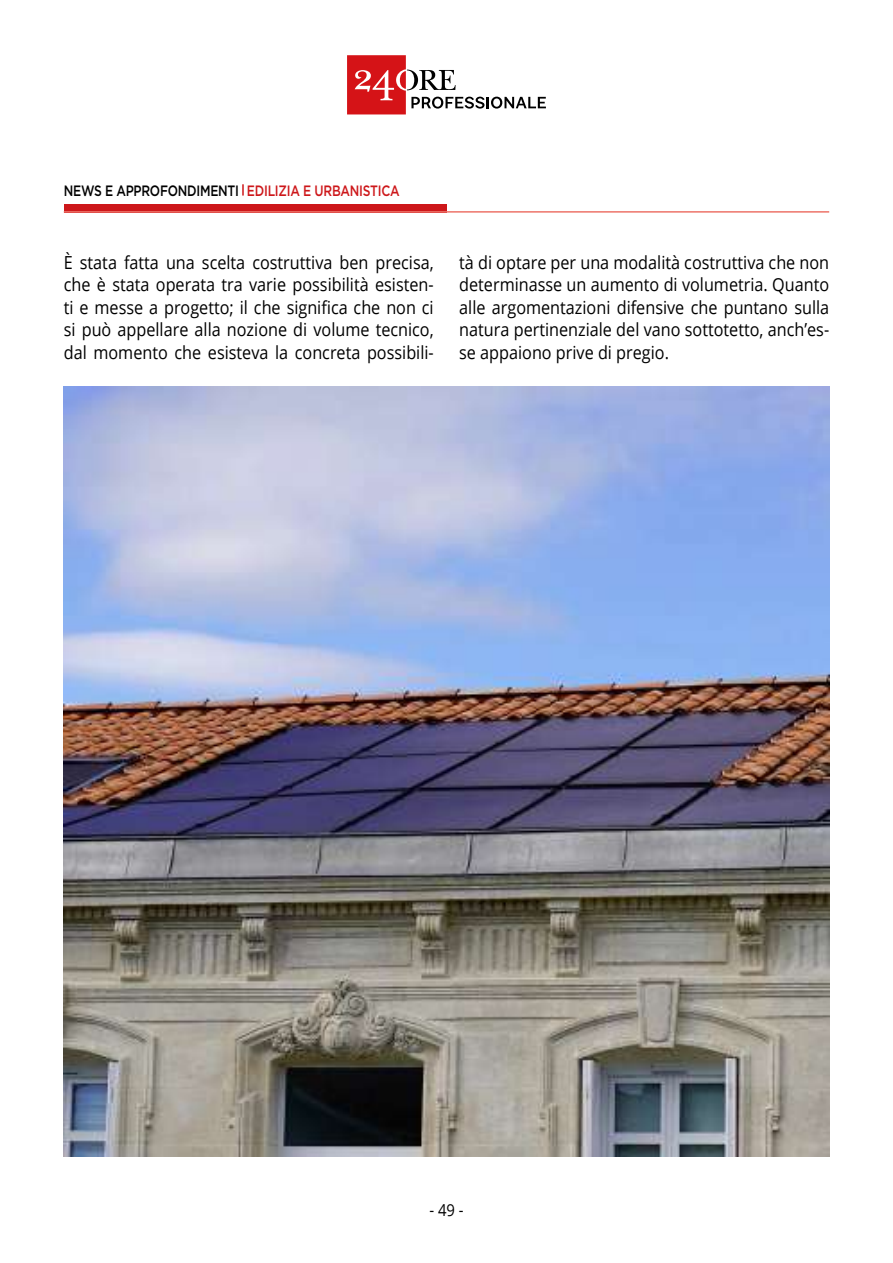
<style>
.page{position:relative;width:893px;height:1263px;background:#fff}
.page>*{position:absolute;margin:0;border:0;box-sizing:border-box;transform-origin:0 0}
.t1{font:18px/22.5px "Open Sans";color:#000;text-align:justify;scale:.9 1}
.t2{font:16.5px "Open Sans";color:#000;scale:.9 1}
.t3{font:500 15px "Gotham";letter-spacing:-.02em;color:#000;scale:.81 1}
.s1{color:#cd171a}
</style>
<div class="page">
<div style="left:64px;top:204px;width:382px;height:9px;background:#cd171a"></div>
<hr style="left:64px;top:211px;width:765px;height:2px;background:#ed7369">
<svg style="left:347px;top:55px;width:199px;height:59px"></svg>
<svg style="left:242px;top:184px;width:2px;height:12px"></svg>
<img style="left:64px;top:387px;width:765px;height:770px">
<p class="t3" style="left:64px;top:180px;width:416px">NEWS E APPROFONDIMENTI <span class="s1">EDILIZIA E URBANISTICA</span></p>
<p class="t1" style="left:64px;top:251px;width:413px">È stata fatta una scelta costruttiva ben precisa, che è stata operata tra varie possibilità esisten&shy;ti e messe a progetto; il che significa che non ci si può appellare alla nozione di volume tecnico, dal momento che esisteva la concreta possibili-</p>
<p class="t1" style="left:459px;top:251px;width:413px">tà di optare per una modalità costruttiva che non determinasse un aumento di volumetria. Quanto alle argomentazioni difensive che puntano sulla natura pertinenziale del vano sottotetto, anch’es&shy;se appaiono prive di pregio.</p>
<p class="t2" style="left:429px;top:1199px;width:40px">- 49 -</p>
</div>
